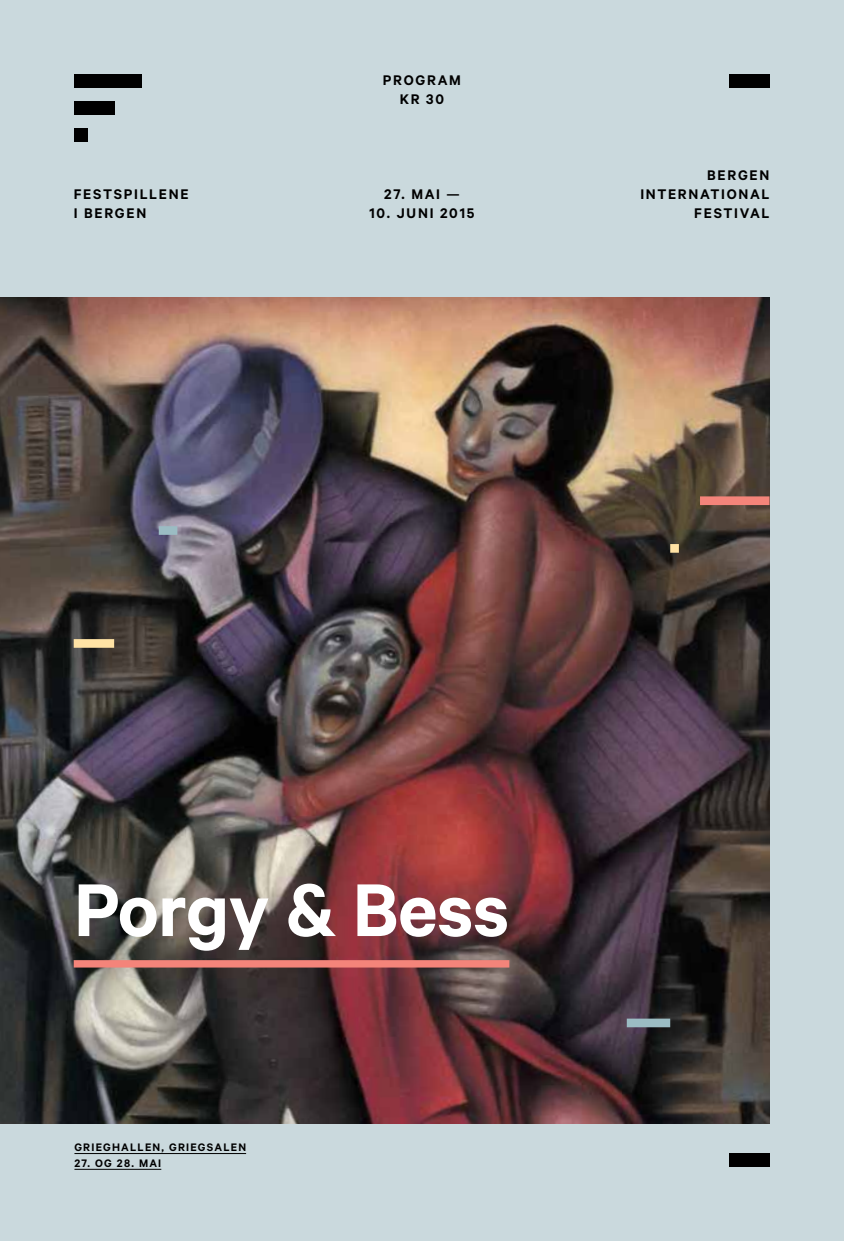
<style>
.page{position:relative;width:844px;height:1241px;background:#fff}
.page>*{position:absolute;margin:0;border:0;box-sizing:border-box;transform-origin:0 0}
.t1{font:600 84px "Calibre";letter-spacing:-.01em;color:#fff}
.t2{font:600 15.75px/19.1px "Calibre";letter-spacing:.11em;color:#000}
.t3{font:600 12.25px "Calibre";letter-spacing:.1em;color:#000}
</style>
<div class="page">
<div style="left:0;top:0;width:843px;height:1240px;background:#cad9dd"></div>
<div style="left:74px;top:101px;width:41px;height:14px;background:#000"></div>
<div style="left:74px;top:128px;width:14px;height:14px;background:#000"></div>
<div style="left:74px;top:74px;width:68px;height:14px;background:#000"></div>
<div style="left:728px;top:74px;width:41px;height:14px;background:#000"></div>
<img style="left:0;top:298px;width:769px;height:824px">
<svg style="left:74px;top:959px;width:435px;height:8px;background:#dd7a71"></svg>
<hr style="left:74px;top:1152px;width:172px;height:1px;background:#000">
<hr style="left:74px;top:1168px;width:87px;height:1px;background:#000">
<div style="left:728px;top:1152px;width:41px;height:14px;background:#000"></div>
<div style="left:699px;top:496px;width:70px;height:9px;background:#f4847a"></div>
<div style="left:626px;top:1018px;width:44px;height:9px;background:#9bbcc3"></div>
<div style="left:670px;top:544px;width:8px;height:8px;background:#ffe3a5"></div>
<div style="left:159px;top:526px;width:18px;height:8px;background:#9bbcc3"></div>
<div style="left:74px;top:639px;width:40px;height:8px;background:#ffe3a5"></div>
<p class="t2" style="left:74px;top:184px;width:116px">FESTSPILLENE<br>I BERGEN</p>
<p class="t2" style="left:383px;top:70px;width:80px;text-align:center">PROGRAM<br>KR 30</p>
<p class="t2" style="left:384px;top:184px;width:77px">27. MAI —</p>
<p class="t2" style="left:369px;top:203px;width:107px">10. JUNI 2015</p>
<p class="t2" style="left:640px;top:165px;width:131px;text-align:right">BERGEN<br>INTERNATIONAL<br>FESTIVAL</p>
<h1 class="t1" style="left:74px;top:859px;width:437px">Porgy &amp; Bess</h1>
<p class="t3" style="left:74px;top:1139px;width:173px">GRIEGHALLEN, GRIEGSALEN</p>
<p class="t3" style="left:74px;top:1155px;width:88px">27. OG 28. MAI</p>
</div>
